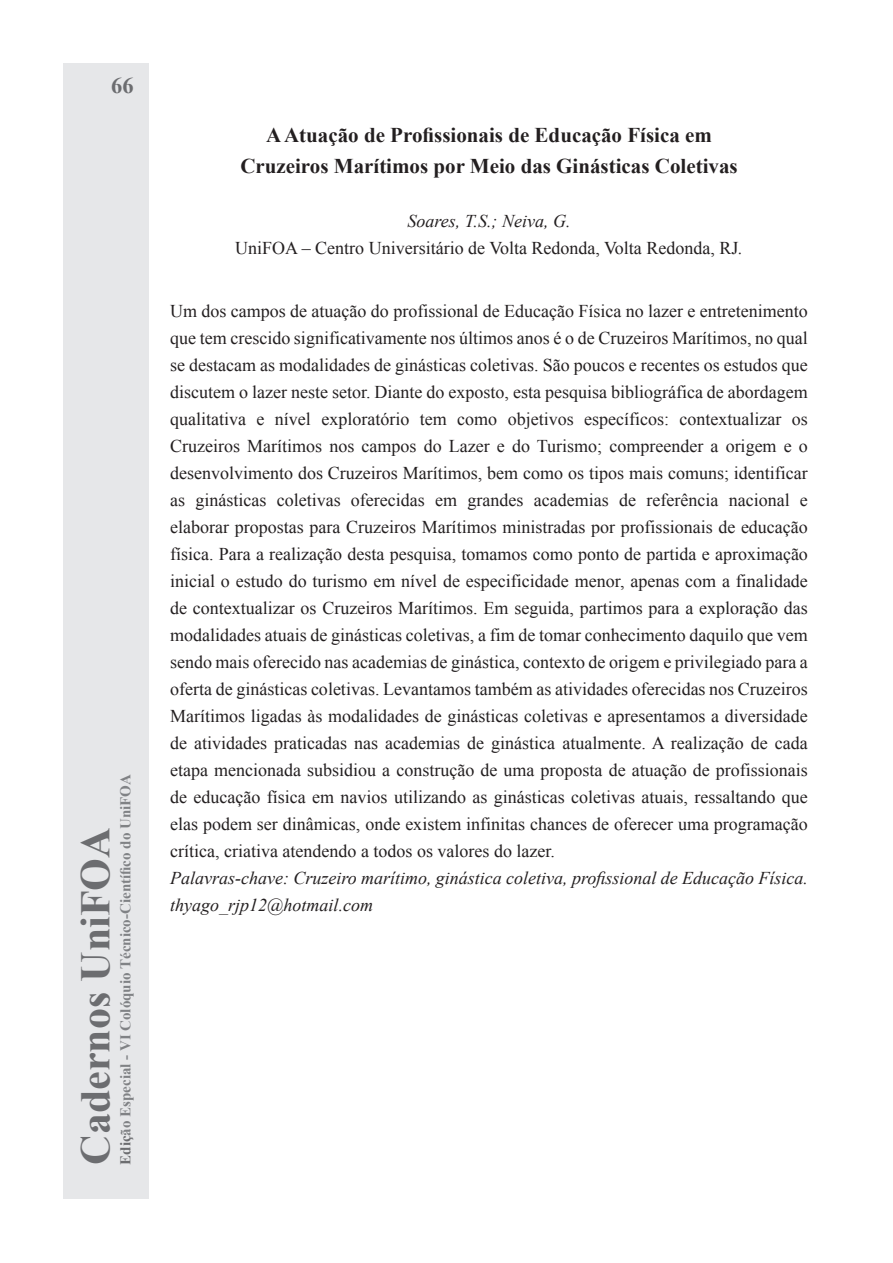
<style>
.page{position:relative;width:893px;height:1263px;background:#fff}
.page>*{position:absolute;margin:0;border:0;box-sizing:border-box;transform-origin:0 0}
.t1{font:700 42px "Times New Roman";color:#6c6d70}
.t2{font:700 22.5px "Times New Roman";color:#6c6d70}
.t3{font:700 21px/31.5px "Times New Roman";color:#231f20;text-align:center}
.t4{font:18px/27px "Times New Roman";color:#231f20;text-align:center}
.t5{font:italic 18px/27px "Times New Roman";color:#231f20}
.t6{font:700 15px "Times New Roman";color:#808285}
.s1{color:#6c6d70}
.s2{font-style:italic}
</style>
<div class="page">
<div style="left:64px;top:64px;width:85px;height:1135px;background:#e6e7e9"></div>
<p class="t2" style="left:111px;top:70px;width:24px">66</p>
<h1 class="t1" style="left:66px;top:1165px;width:339px;rotate:-90deg">Cadernos UniFOA</h1>
<p class="t6" style="left:115px;top:1165px;width:392px;rotate:-90deg"><span class="s1">Ediç</span>ão Especial - VI Colóquio Técnico-Científico do UniFOA</p>
<p class="t3" style="left:240px;top:118px;width:499px">A Atuação de Profissionais de Educação Física em<br>Cruzeiros Marítimos por Meio das Ginásticas Coletivas</p>
<p class="t4" style="left:235px;top:207px;width:509px"><span class="s2">Soares, T.S.; Neiva, G.<br></span>UniFOA – Centro Universitário de Volta Redonda, Volta Redonda, RJ<span class="s2">.</span></p>
<p class="t4" style="left:170px;top:297px;width:639px;text-align:justify">Um dos campos de atuação do profissional de Educação Física no lazer e entretenimento que tem crescido significativamente nos últimos anos é o de Cruzeiros Marítimos, no qual se destacam as modalidades de ginásticas coletivas. São poucos e recentes os estudos que discutem o lazer neste setor. Diante do exposto, esta pesquisa bibliográfica de abordagem qualitativa e nível exploratório tem como objetivos específicos: contextualizar os Cruzeiros Marítimos nos campos do Lazer e do Turismo; compreender a origem e o desenvolvimento dos Cruzeiros Marítimos, bem como os tipos mais comuns; identificar as ginásticas coletivas oferecidas em grandes academias de referência nacional e elaborar propostas para Cruzeiros Marítimos ministradas por profissionais de educação física. Para a realização desta pesquisa, tomamos como ponto de partida e aproximação inicial o estudo do turismo em nível de especificidade menor, apenas com a finalidade de contextualizar os Cruzeiros Marítimos. Em seguida, partimos para a exploração das modalidades atuais de ginásticas coletivas, a fim de tomar conhecimento daquilo que vem sendo mais oferecido nas academias de ginástica, contexto de origem e privilegiado para a oferta de ginásticas coletivas. Levantamos também as atividades oferecidas nos Cruzeiros Marítimos ligadas às modalidades de ginásticas coletivas e apresentamos a diversidade de atividades praticadas nas academias de ginástica atualmente. A realização de cada etapa mencionada subsidiou a construção de uma proposta de atuação de profissionais de educação física em navios utilizando as ginásticas coletivas atuais, ressaltando que elas podem ser dinâmicas, onde existem infinitas chances de oferecer uma programação crítica, criativa atendendo a todos os valores do lazer.</p>
<p class="t5" style="left:170px;top:864px;width:639px">Palavras-chave: Cruzeiro marítimo, ginástica coletiva, profissional de Educação Física. thyago_rjp12@hotmail.com</p>
</div>
